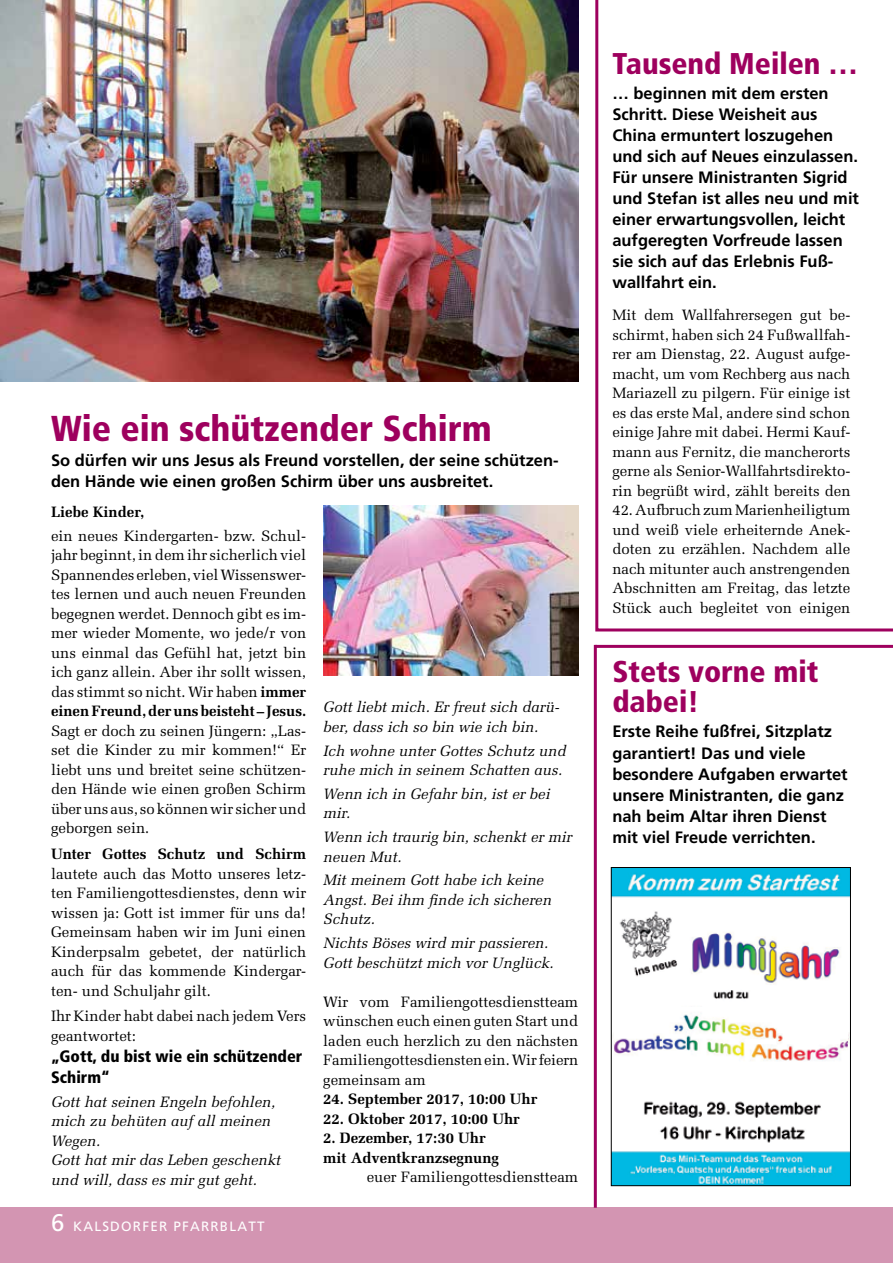
<style>
.page{position:relative;width:893px;height:1263px;background:#fff}
.page>*{position:absolute;margin:0;border:0;box-sizing:border-box;transform-origin:0 0}
.t1{font:900 condensed 36px "Frutiger";color:#9e005e}
.t2{font:900 condensed 30px/30px "Frutiger";color:#9e005e}
.t3{font:700 16.5px/21px "Frutiger";color:#000}
.t4{font:900 condensed 16.5px/21px "Frutiger";color:#000}
.t5{font:15px/19.5px "Melior LT Std";color:#000;text-align:justify}
.t6{font:italic 15px/19.5px "Melior LT Std";color:#000}
.t7{font:700 15px/19.5px "Melior LT Std";color:#000}
.t8{font:13.5px "Frutiger";letter-spacing:.09em;color:#fff}
.s1{font-weight:700}
.s2{font-size:24px}
</style>
<div class="page">
<div style="left:0;top:1208px;width:893px;height:55px;background:#d395b2"></div>
<svg style="left:595px;top:0;width:298px;height:631px"></svg>
<img style="left:0;top:0;width:578px;height:381px">
<img style="left:323px;top:506px;width:255px;height:170px">
<img style="left:613px;top:869px;width:236px;height:315px">
<div style="left:611px;top:867px;width:240px;height:319px;border:1px solid #000"></div>
<hr style="left:595px;top:645px;width:298px;height:3px;background:#9e005e">
<hr style="left:594px;top:645px;width:3px;height:563px;background:#9e005e">
<img style="left:614px;top:1007px;width:233px;height:67px">
<div style="left:671px;top:1066px;width:129px;height:20px;background:#fff"></div>
<h1 class="t1" style="left:51px;top:406px;width:442px">Wie ein schützender Schirm</h1>
<p class="t3" style="left:51px;top:449px;width:509px">So dürfen wir uns Jesus als Freund vorstellen, der seine schützen&shy;den Hände wie einen großen Schirm über uns ausbreitet.</p>
<p class="t7" style="left:51px;top:502px;width:95px">Liebe Kinder,</p>
<p class="t5" style="left:51px;top:526px;width:257px">ein neues Kindergarten- bzw. Schul&shy;jahr beginnt, in dem ihr sicherlich viel Spannendes erleben, viel Wissenswer&shy;tes lernen und auch neuen Freunden begegnen werdet. Dennoch gibt es im&shy;mer wieder Momente, wo jede/r von uns einmal das Gefühl hat, jetzt bin ich ganz allein. Aber ihr sollt wissen, das stimmt so nicht. Wir haben <span class="s1">immer einen Freund, der uns beisteht – Jesus.</span></p>
<p class="t5" style="left:51px;top:721px;width:257px">Sagt er doch zu seinen Jüngern: „Las&shy;set die Kinder zu mir kommen!“ Er liebt uns und breitet seine schützen&shy;den Hände wie einen großen Schirm über uns aus, so können wir sicher und geborgen sein.</p>
<p class="t7" style="left:51px;top:844px;width:257px">Unter Gottes Schutz und Schirm</p>
<p class="t5" style="left:51px;top:864px;width:257px">lautete auch das Motto unseres letz&shy;ten Familiengottesdienstes, denn wir wissen ja: Gott ist immer für uns da!<br>Gemeinsam haben wir im Juni einen Kinderpsalm gebetet, der natürlich auch für das kommende Kindergar&shy;ten- und Schuljahr gilt.</p>
<p class="t5" style="left:51px;top:1006px;width:257px">Ihr Kinder habt dabei nach jedem Vers geantwortet:</p>
<p class="t4" style="left:51px;top:1046px;width:253px">„Gott, du bist wie ein schützender<br>Schirm“</p>
<p class="t6" style="left:51px;top:1092px;width:231px">Gott hat seinen Engeln befohlen, mich zu behüten auf all meinen<br>Wegen.<br>Gott hat mir das Leben geschenkt und will, dass es mir gut geht.</p>
<p class="t8" style="left:51px;top:1218px;width:215px"><span class="s2">6</span> KALSDORFER PFARRBLATT</p>
<p class="t6" style="left:323px;top:698px;width:238px">Gott liebt mich. Er freut sich darü&shy;ber, dass ich so bin wie ich bin.</p>
<p class="t6" style="left:323px;top:741px;width:245px">Ich wohne unter Gottes Schutz und ruhe mich in seinem Schatten aus.</p>
<p class="t6" style="left:323px;top:784px;width:228px">Wenn ich in Gefahr bin, ist er bei mir.</p>
<p class="t6" style="left:323px;top:827px;width:250px">Wenn ich traurig bin, schenkt er mir neuen Mut.</p>
<p class="t6" style="left:323px;top:871px;width:230px">Mit meinem Gott habe ich keine<br>Angst. Bei ihm finde ich sicheren<br>Schutz.</p>
<p class="t6" style="left:323px;top:933px;width:232px">Nichts Böses wird mir passieren.<br>Gott beschützt mich vor Unglück.</p>
<p class="t5" style="left:323px;top:992px;width:257px">Wir vom Familiengottesdienstteam wünschen euch einen guten Start und laden euch herzlich zu den nächsten Familiengottesdiensten ein. Wir feiern gemeinsam am</p>
<p class="t7" style="left:323px;top:1089px;width:216px">24. September 2017, 10:00 Uhr</p>
<p class="t7" style="left:323px;top:1109px;width:198px">22. Oktober 2017, 10:00 Uhr</p>
<p class="t7" style="left:323px;top:1128px;width:177px">2. Dezember, 17:30 Uhr mit Adventkranzsegnung</p>
<p class="t5" style="left:367px;top:1167px;width:213px">euer Familiengottesdienstteam</p>
<h2 class="t2" style="left:612px;top:48px;width:247px">Tausend Meilen …</h2>
<p class="t3" style="left:612px;top:82px;width:248px">… beginnen mit dem ersten<br>Schritt. Diese Weisheit aus<br>China ermuntert loszugehen und sich auf Neues einzulassen.<br>Für unsere Ministranten Sigrid und Stefan ist alles neu und mit einer erwartungsvollen, leicht aufgeregten Vorfreude lassen sie sich auf das Erlebnis Fuß&shy;wallfahrt ein.</p>
<p class="t5" style="left:612px;top:305px;width:240px">Mit dem Wallfahrersegen gut be&shy;schirmt, haben sich 24 Fußwallfah&shy;rer am Dienstag, 22. August aufge&shy;macht, um vom Rechberg aus nach Mariazell zu pilgern. Für einige ist es das erste Mal, andere sind schon einige Jahre mit dabei. Hermi Kauf&shy;mann aus Fernitz, die mancherorts gerne als Senior-Wallfahrtsdirekto&shy;rin begrüßt wird, zählt bereits den</p>
<p class="t5" style="left:612px;top:500px;width:240px">42. Aufbruch zum Marienheiligtum und weiß viele erheiternde Anek&shy;doten zu erzählen. Nachdem alle nach mitunter auch anstrengenden Abschnitten am Freitag, das letzte Stück auch begleitet von einigen</p>
<h2 class="t2" style="left:612px;top:657px;width:208px">Stets vorne mit dabei!</h2>
<p class="t3" style="left:612px;top:721px;width:237px">Erste Reihe fußfrei, Sitzplatz garantiert! Das und viele besondere Aufgaben erwartet unsere Ministranten, die ganz nah beim Altar ihren Dienst mit viel Freude verrichten.</p>
</div>
